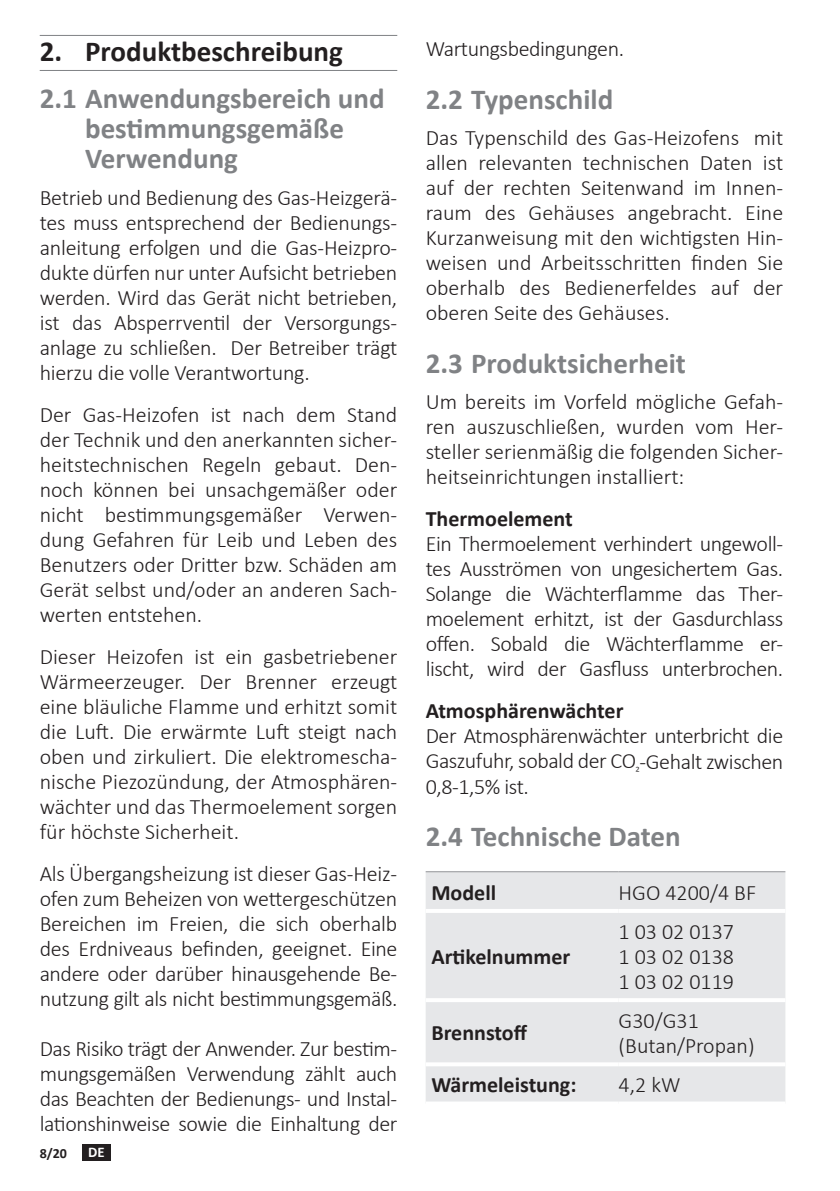
<style>
.page{position:relative;width:840px;height:1191px;background:#fff}
.page>*{position:absolute;margin:0;border:0;box-sizing:border-box;transform-origin:0 0}
.t1{font:700 29px/30px "Calibri";color:#808285}
.t2{font:700 29px "Calibri";color:#231f20}
.t3{font:300 22px/25px "Calibri";letter-spacing:-.01em;color:#231f20;text-align:justify}
.t4{font:700 22px "Calibri";color:#231f20}
.t5{font:700 14.8px "Calibri";color:#fff}
.t6{font:700 14px "Calibri";color:#231f20}
</style>
<div class="page">
<div style="left:82px;top:1144px;width:29px;height:16px;background:#231f20"></div>
<hr style="left:40px;top:35px;width:357px;height:1px;background:#808285">
<hr style="left:40px;top:70px;width:357px;height:1px;background:#808285">
<div style="left:425px;top:872px;width:360px;height:229px;background:#e6e7e9"></div>
<hr style="left:425px;top:909px;width:193px;height:4px;background:#fff">
<hr style="left:618px;top:909px;width:167px;height:4px;background:#fff">
<hr style="left:425px;top:998px;width:193px;height:4px;background:#fff">
<hr style="left:618px;top:998px;width:167px;height:4px;background:#fff">
<hr style="left:425px;top:1062px;width:193px;height:4px;background:#fff">
<hr style="left:618px;top:1062px;width:167px;height:4px;background:#fff">
<svg style="left:426px;top:1101px;width:192px;height:1px"></svg>
<svg style="left:618px;top:1101px;width:167px;height:1px"></svg>
<hr style="left:425px;top:871px;width:193px;height:1px;background:#939598">
<hr style="left:618px;top:871px;width:167px;height:1px;background:#939598">
<h1 class="t2" style="left:40px;top:31px;width:304px">2. Produktbeschreibung</h1>
<h1 class="t1" style="left:85px;top:83px;width:301px;text-indent:-45px">2.1 Anwendungsbereich und bestimmungsgemäße<br>Verwendung</h1>
<p class="t3" style="left:40px;top:185px;width:359px">Betrieb und Bedienung des Gas-Heizgerä&shy;tes muss entsprechend der Bedienungs&shy;anleitung erfolgen und die Gas-Heizpro&shy;dukte dürfen nur unter Aufsicht betrieben werden. Wird das Gerät nicht betrieben, ist das Absperrventil der Versorgungs&shy;anlage zu schließen. Der Betreiber trägt hierzu die volle Verantwortung.</p>
<p class="t3" style="left:40px;top:402px;width:359px">Der Gas-Heizofen ist nach dem Stand der Technik und den anerkannten sicher&shy;heitstechnischen Regeln gebaut. Den&shy;noch können bei unsachgemäßer oder nicht bestimmungsgemäßer Verwen&shy;dung Gefahren für Leib und Leben des Benutzers oder Dritter bzw. Schäden am Gerät selbst und/oder an anderen Sach&shy;werten entstehen.</p>
<p class="t3" style="left:40px;top:644px;width:359px">Dieser Heizofen ist ein gasbetriebener Wärmeerzeuger. Der Brenner erzeugt eine bläuliche Flamme und erhitzt somit die Luft. Die erwärmte Luft steigt nach oben und zirkuliert. Die elektromescha&shy;nische Piezozündung, der Atmosphären&shy;wächter und das Thermoelement sorgen für höchste Sicherheit.</p>
<p class="t3" style="left:40px;top:861px;width:359px">Als Übergangsheizung ist dieser Gas-Heiz&shy;ofen zum Beheizen von wettergeschützen Bereichen im Freien, die sich oberhalb des Erdniveaus befinden, geeignet. Eine andere oder darüber hinausgehende Be&shy;nutzung gilt als nicht bestimmungsgemäß.</p>
<p class="t3" style="left:40px;top:1036px;width:359px">Das Risiko trägt der Anwender. Zur bestim&shy;mungsgemäßen Verwendung zählt auch das Beachten der Bedienungs- und Instal&shy;lationshinweise sowie die Einhaltung der</p>
<p class="t6" style="left:40px;top:1143px;width:29px">8/20</p>
<p class="t5" style="left:88px;top:1141px;width:18px">DE</p>
<p class="t3" style="left:425px;top:36px;width:200px">Wartungsbedingungen.</p>
<h1 class="t1" style="left:425px;top:84px;width:189px">2.2 Typenschild</h1>
<p class="t3" style="left:425px;top:125px;width:359px">Das Typenschild des Gas-Heizofens mit allen relevanten technischen Daten ist auf der rechten Seitenwand im Innen&shy;raum des Gehäuses angebracht. Eine Kurzanweisung mit den wichtigsten Hin&shy;weisen und Arbeitsschritten finden Sie oberhalb des Bedienerfeldes auf der oberen Seite des Gehäuses.</p>
<h1 class="t1" style="left:425px;top:348px;width:261px">2.3 Produktsicherheit</h1>
<p class="t3" style="left:425px;top:389px;width:359px">Um bereits im Vorfeld mögliche Gefah&shy;ren auszuschließen, wurden vom Her&shy;steller serienmäßig die folgenden Sicher&shy;heitseinrichtungen installiert:</p>
<p class="t4" style="left:425px;top:503px;width:149px">Thermoelement</p>
<p class="t3" style="left:425px;top:531px;width:359px">Ein Thermoelement verhindert ungewoll&shy;tes Ausströmen von ungesichertem Gas.<br>Solange die Wächterflamme das Ther&shy;moelement erhitzt, ist der Gasdurchlass offen. Sobald die Wächterflamme er&shy;lischt, wird der Gasfluss unterbrochen.</p>
<p class="t4" style="left:425px;top:695px;width:199px">Atmosphärenwächter</p>
<p class="t3" style="left:425px;top:723px;width:359px">Der Atmosphärenwächter unterbricht die Gaszufuhr, sobald der CO<sub>²</sub>-Gehalt zwischen 0,8-1,5% ist.</p>
<h1 class="t1" style="left:425px;top:821px;width:256px">2.4 Technische Daten</h1>
<p class="t4" style="left:431px;top:876px;width:66px">Modell</p>
<p class="t3" style="left:618px;top:879px;width:139px">HGO 4200/4 BF</p>
<p class="t4" style="left:431px;top:941px;width:140px">Artikelnummer</p>
<p class="t4" style="left:431px;top:1017px;width:97px">Brennstoff</p>
<p class="t3" style="left:618px;top:918px;width:117px">1 03 02 0137<br>1 03 02 0138<br>1 03 02 0119</p>
<p class="t3" style="left:618px;top:1008px;width:137px">G30/G31 (Butan/Propan)</p>
<p class="t4" style="left:431px;top:1069px;width:146px">Wärmeleistung:</p>
<p class="t3" style="left:618px;top:1072px;width:63px">4,2 kW</p>
</div>
